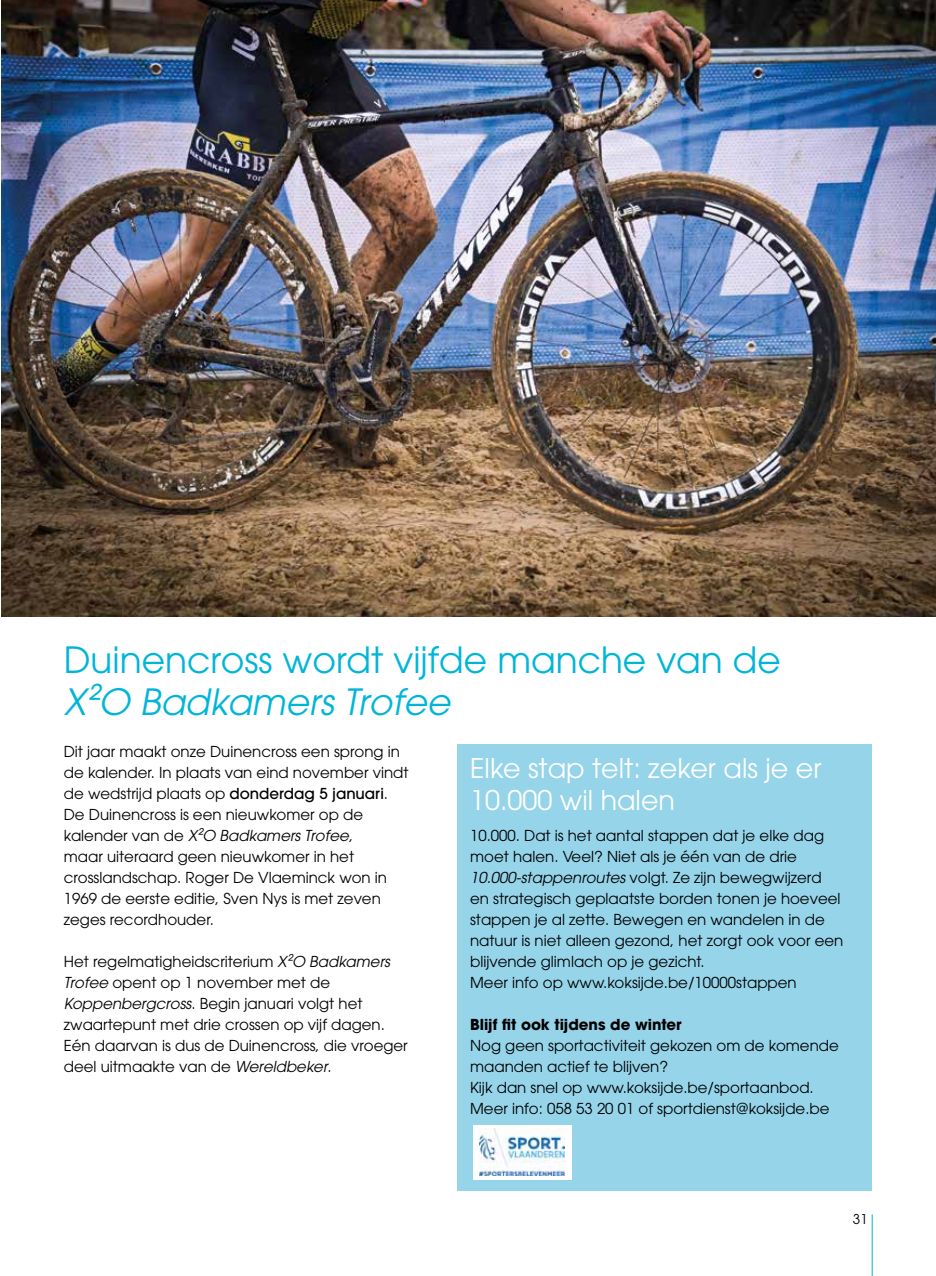
<style>
.page{position:relative;width:936px;height:1276px;background:#fff}
.page>*{position:absolute;margin:0;border:0;box-sizing:border-box;transform-origin:0 0}
.t1{font:36px "ITC Avant Garde Pro";color:#00b5d8}
.t2{font:italic 36px "ITC Avant Garde Pro";color:#00b5d8}
.t3{font:27px/31.5px "ITC Avant Garde Pro";color:#fff}
.t4{font:15px/21px "ITC Avant Garde Pro";color:#000}
.t5{font:700 15px "ITC Avant Garde Pro";color:#000}
.t6{font:13.5px "ITC Avant Garde Pro";color:#000}
.s1{font-weight:500}
.s2{font-style:italic}
</style>
<div class="page">
<img style="left:1px;top:0;width:934px;height:617px">
<div style="left:457px;top:745px;width:414px;height:446px;background:#96d4ea"></div>
<div style="left:472px;top:1125px;width:99px;height:54px;background:#fff"></div>
<img style="left:479px;top:1129px;width:85px;height:46px">
<hr style="left:871px;top:1214px;width:1px;height:62px;background:#00b5d8">
<h1 class="t1" style="left:64px;top:637px;width:718px">Duinencross wordt vijfde manche van de</h1>
<h1 class="t2" style="left:64px;top:679px;width:395px">X²O Badkamers Trofee</h1>
<p class="t4" style="left:64px;top:741px;width:346px">Dit jaar maakt onze Duinencross een sprong in de kalender. In plaats van eind november vindt de wedstrijd plaats op <span class="s1">donderdag 5 januari</span>.<br>De Duinencross is een nieuwkomer op de<br>ka l e n d e r v a n d e <span class="s2">X²O Badkamers Trofee</span>,<br>maar uiteraard geen nieuwkomer in het crosslandschap. Roger De Vlaeminck won in 1969 de eerste editie, Sven Nys is met zeven zeges recordhouder.</p>
<p class="t4" style="left:64px;top:951px;width:345px">Het regelmatigheidscriterium <span class="s2">X²O Badkamers Trofee</span> opent op 1 november met de <span class="s2">Koppenbergcross</span>. Begin januari volgt het zwaartepunt met drie crossen op vijf dagen.<br>Eén daarvan is dus de Duinencross, die vroeger deel uitmaakte van de <span class="s2">Wereldbeker</span>.</p>
<h2 class="t3" style="left:470px;top:752px;width:353px">Elke stap telt: zeker als je er<br>10.000 wil halen</h2>
<p class="t4" style="left:470px;top:825px;width:375px">10.000. Dat is het aantal stappen dat je elke dag moet halen. Veel? Niet als je één van de drie <span class="s2">10.000-stappenroutes</span> volgt. Ze zijn bewegwijzerd en strategisch geplaatste borden tonen je hoeveel stappen je al zette. Bewegen en wandelen in de natuur is niet alleen gezond, het zorgt ook voor een blijvende glimlach op je gezicht.<br>Meer info op www.koksijde.be/10000stappen</p>
<p class="t5" style="left:470px;top:1014px;width:213px">Blijf fit ook tijdens de winter</p>
<p class="t4" style="left:470px;top:1035px;width:370px">Nog geen sportactiviteit gekozen om de komende maanden actief te blijven?<br>Kijk dan snel op www.koksijde.be/sportaanbod.<br>Meer info: 058 53 20 01 of sportdienst@koksijde.be</p>
<p class="t6" style="left:852px;top:1211px;width:16px">31</p>
</div>
